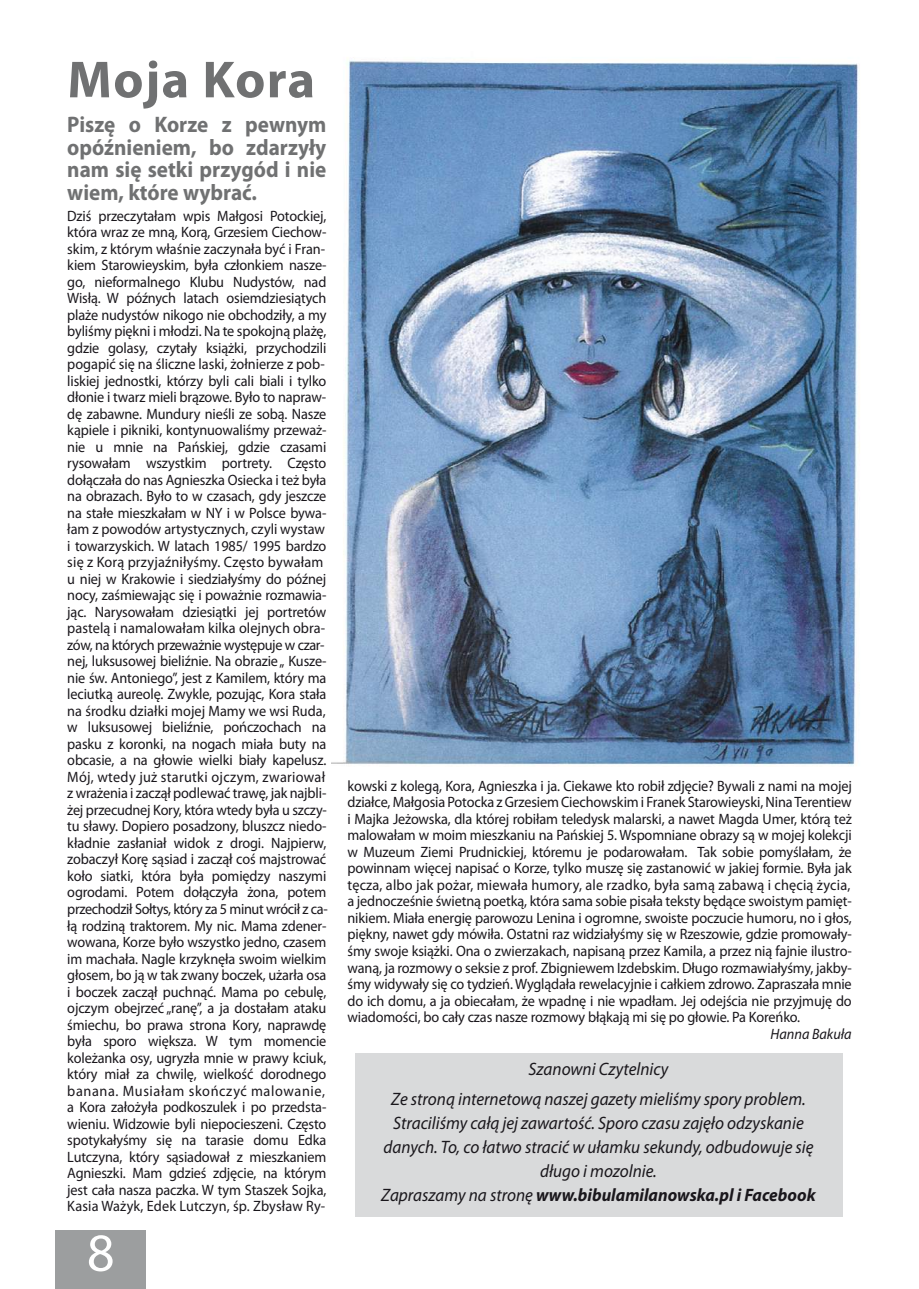
<style>
.page{position:relative;width:919px;height:1289px;background:#fff}
.page>*{position:absolute;margin:0;border:0;box-sizing:border-box;transform-origin:0 0}
.t1{font:54px "Myriad";color:#fff}
.t2{font:700 52.5px "Myriad Pro";letter-spacing:.025em;color:#707172}
.t3{font:700 22.5px/22.5px "Myriad Pro";color:#707172;text-align:justify;scale:.94 1}
.t4{font:italic 18px/24px "Myriad Pro";color:#1a171c;text-align:center;scale:.95 1}
.t5{font:15px/16.5px "Myriad Pro";letter-spacing:-.01em;color:#1a171c;scale:.95 1}
.t6{font:italic 15px "Myriad Pro";color:#1a171c;scale:.95 1}
.s1{font-weight:700}
</style>
<div class="page">
<div style="left:55px;top:1230px;width:91px;height:58px;background:#9c9e9f"></div>
<div style="left:355px;top:1053px;width:487px;height:163px;background:#d9dadb"></div>
<img style="left:332px;top:60px;width:528px;height:706px">
<h2 class="t2" style="left:67px;top:45px;width:249px">Moja Kora</h2>
<h3 class="t3" style="left:67px;top:112px;width:277px">Piszę o Korze z pewnym opóźnieniem, bo zdarzyły nam się setki przygód i nie wiem, które wybrać.</h3>
<p class="t5" style="left:67px;top:207px;width:276px">Dziś przeczytałam wpis Małgosi Potockiej, która wraz ze mną, Korą, Grzesiem Ciechow&shy;skim, z którym właśnie zaczynała być i Fran&shy;kiem Starowieyskim, była członkiem nasze&shy;go, nieformalnego Klubu Nudystów, nad Wisłą. W późnych latach osiemdziesiątych plaże nudystów nikogo nie obchodziły, a my byliśmy piękni i młodzi. Na te spokojną plażę, gdzie golasy, czytały książki, przychodzili pogapić się na śliczne laski, żołnierze z pob&shy;liskiej jednostki, którzy byli cali biali i tylko dłonie i twarz mieli brązowe. Było to napraw&shy;dę zabawne. Mundury nieśli ze sobą. Nasze kąpiele i pikniki, kontynuowaliśmy przeważ&shy;nie u mnie na Pańskiej, gdzie czasami rysowałam wszystkim portrety. Często dołączała do nas Agnieszka Osiecka i też była na obrazach. Było to w czasach, gdy jeszcze na stałe mieszkałam w NY i w Polsce bywa&shy;łam z powodów artystycznych, czyli wystaw i towarzyskich. W latach 1985/ 1995 bardzo się z Korą przyjaźniłyśmy. Często bywałam u niej w Krakowie i siedziałyśmy do późnej nocy, zaśmiewając się i poważnie rozmawia&shy;jąc. Narysowałam dziesiątki jej portretów pastelą i namalowałam kilka olejnych obra&shy;zów, na których przeważnie występuje w czar&shy;nej, luksusowej bieliźnie. Na obrazie „ Kusze&shy;nie św. Antoniego”, jest z Kamilem, który ma leciutką aureolę. Zwykle, pozując, Kora stała na środku działki mojej Mamy we wsi Ruda, w luksusowej bieliźnie, pończochach na pasku z koronki, na nogach miała buty na obcasie, a na głowie wielki biały kapelusz.<br>Mój, wtedy już starutki ojczym, zwariował z wrażenia i zaczął podlewać trawę, jak najbli&shy;żej przecudnej Kory, która wtedy była u szczy&shy;tu sławy. Dopiero posadzony, bluszcz niedo&shy;kładnie zasłaniał widok z drogi. Najpierw, zobaczył Korę sąsiad i zaczął coś majstrować koło siatki, która była pomiędzy naszymi ogrodami. Potem dołączyła żona, potem przechodził Sołtys, który za 5 minut wrócił z ca&shy;łą rodziną traktorem. My nic. Mama zdener&shy;wowana, Korze było wszystko jedno, czasem im machała. Nagle krzyknęła swoim wielkim głosem, bo ją w tak zwany boczek, użarła osa i boczek zaczął puchnąć. Mama po cebulę, ojczym obejrzeć „ranę”, a ja dostałam ataku śmiechu, bo prawa strona Kory, naprawdę była sporo większa. W tym momencie koleżanka osy, ugryzła mnie w prawy kciuk, który miał za chwilę, wielkość dorodnego banana. Musiałam skończyć malowanie, a Kora założyła podkoszulek i po przedsta&shy;wieniu. Widzowie byli niepocieszeni. Często spotykałyśmy się na tarasie domu Edka Lutczyna, który sąsiadował z mieszkaniem Agnieszki. Mam gdzieś zdjęcie, na którym jest cała nasza paczka. W tym Staszek Sojka, Kasia Ważyk, Edek Lutczyn, śp. Zbysław Ry-</p>
<h1 class="t1" style="left:87px;top:1225px;width:29px">8</h1>
<p class="t5" style="left:347px;top:777px;width:532px;text-align:justify">kowski z kolegą, Kora, Agnieszka i ja. Ciekawe kto robił zdjęcie? Bywali z nami na mojej działce, Małgosia Potocka z Grzesiem Ciechowskim i Franek Starowieyski, Nina Terentiew i Majka Jeżowska, dla której robiłam teledysk malarski, a nawet Magda Umer, którą też malowałam w moim mieszkaniu na Pańskiej 5. Wspomniane obrazy są w mojej kolekcji w Muzeum Ziemi Prudnickiej, któremu je podarowałam. Tak sobie pomyślałam, że powinnam więcej napisać o Korze, tylko muszę się zastanowić w jakiej formie. Była jak tęcza, albo jak pożar, miewała humory, ale rzadko, była samą zabawą i chęcią życia, a jednocześnie świetną poetką, która sama sobie pisała teksty będące swoistym pamięt&shy;nikiem. Miała energię parowozu Lenina i ogromne, swoiste poczucie humoru, no i głos, piękny, nawet gdy mówiła. Ostatni raz widziałyśmy się w Rzeszowie, gdzie promowały&shy;śmy swoje książki. Ona o zwierzakach, napisaną przez Kamila, a przez nią fajnie ilustro&shy;waną, ja rozmowy o seksie z prof. Zbigniewem Izdebskim. Długo rozmawiałyśmy, jakby&shy;śmy widywały się co tydzień. Wyglądała rewelacyjnie i całkiem zdrowo. Zapraszała mnie do ich domu, a ja obiecałam, że wpadnę i nie wpadłam. Jej odejścia nie przyjmuję do wiadomości, bo cały czas nasze rozmowy błąkają mi się po głowie. Pa Koreńko.</p>
<p class="t6" style="left:770px;top:1024px;width:87px">Hanna Bakuła</p>
<p class="t4" style="left:391px;top:1053px;width:438px;line-height:30px">Szanowni Czytelnicy<br>Ze stroną internetową naszej gazety mieliśmy spory problem.</p>
<p class="t4" style="left:381px;top:1110px;width:459px">Straciliśmy całą jej zawartość. Sporo czasu zajęło odzyskanie danych. To, co łatwo stracić w ułamku sekundy, odbudowuje się długo i mozolnie.<br>Zapraszamy na stronę <span class="s1">www.bibulamilanowska.pl i Facebook</span></p>
</div>
